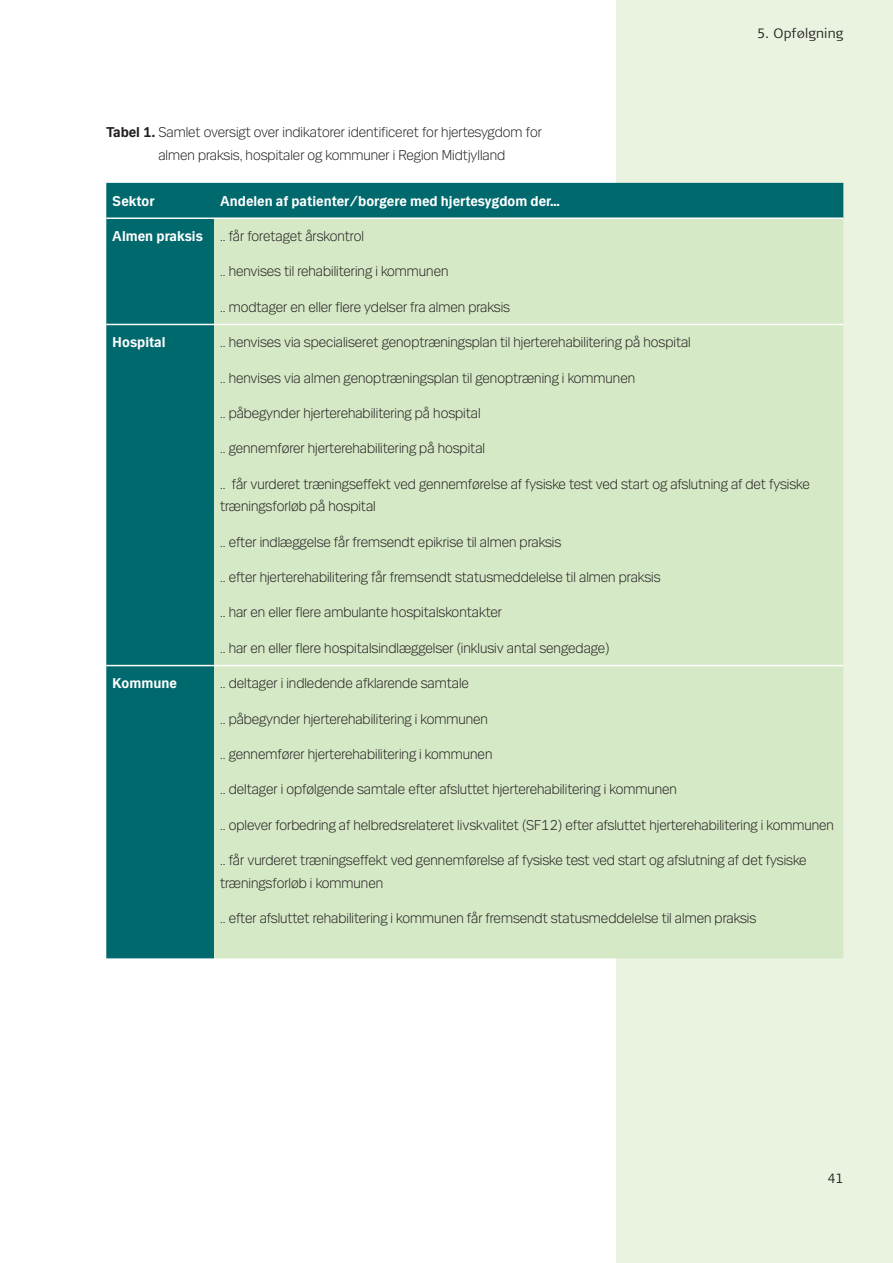
<style>
.page{position:relative;width:893px;height:1263px;background:#fff}
.page>*{position:absolute;margin:0;border:0;box-sizing:border-box;transform-origin:0 0}
.brød_tabel{font:300 15px/22.5px "Mari";color:#231f20}
.bt{font:300 15px/22.5px "Mari";color:#231f20}
.over_tabel{font:700 15px "Mari";color:#fff}
.t1{font:300 13.5px "Signa Column";letter-spacing:.01em;color:#231f20}
.pagina_højre{font:13.5px "midtsans";color:#231f20}
.s1{font-weight:700}
</style>
<div class="page">
<div style="left:617px;top:0;width:276px;height:1263px;background:#e9f3e0"></div>
<div style="left:106px;top:183px;width:737px;height:775px;background:#00696e"></div>
<div style="left:214px;top:219px;width:629px;height:739px;background:#d5e9c6"></div>
<hr style="left:106px;top:217px;width:108px;height:2px;background:#fff">
<hr style="left:214px;top:217px;width:629px;height:2px;background:#fff">
<hr style="left:106px;top:324px;width:108px;height:1px;background:#fff">
<hr style="left:214px;top:324px;width:629px;height:1px;background:#fff">
<hr style="left:106px;top:665px;width:108px;height:1px;background:#fff">
<hr style="left:214px;top:665px;width:629px;height:1px;background:#fff">
<p class="t1" style="left:757px;top:24px;width:88px">5. Opfølgning</p>
<p class="bt" style="left:158px;top:121px;width:385px;text-indent:-52px"><span class="s1">Tabel 1.</span> Samlet oversigt over indikatorer identificeret for hjertesygdom for almen praksis, hospitaler og kommuner i Region Midtjylland</p>
<p class="over_tabel" style="left:112px;top:192px;width:44px">Sektor</p>
<p class="over_tabel" style="left:220px;top:192px;width:341px">Andelen af patienter/borgere med hjertesygdom der…</p>
<p class="over_tabel" style="left:112px;top:227px;width:92px">Almen praksis</p>
<p class="brød_tabel" style="left:220px;top:224px;width:146px">.. får foretaget årskontrol</p>
<p class="brød_tabel" style="left:220px;top:260px;width:230px">.. henvises til rehabilitering i kommunen</p>
<p class="brød_tabel" style="left:220px;top:295px;width:291px">.. modtager en eller flere ydelser fra almen praksis</p>
<p class="over_tabel" style="left:112px;top:333px;width:55px">Hospital</p>
<p class="brød_tabel" style="left:220px;top:331px;width:472px">.. henvises via specialiseret genoptræningsplan til hjerterehabilitering på hospital</p>
<p class="brød_tabel" style="left:220px;top:366px;width:417px">.. henvises via almen genoptræningsplan til genoptræning i kommunen</p>
<p class="brød_tabel" style="left:220px;top:401px;width:262px">.. påbegynder hjerterehabilitering på hospital</p>
<p class="brød_tabel" style="left:220px;top:437px;width:267px">.. gennemfører hjerterehabilitering på hospital</p>
<p class="brød_tabel" style="left:220px;top:472px;width:591px">.. får vurderet træningseffekt ved gennemførelse af fysiske test ved start og afslutning af det fysiske træningsforløb på hospital</p>
<p class="brød_tabel" style="left:220px;top:530px;width:343px">.. efter indlæggelse får fremsendt epikrise til almen praksis</p>
<p class="brød_tabel" style="left:220px;top:565px;width:442px">.. efter hjerterehabilitering får fremsendt statusmeddelelse til almen praksis</p>
<p class="brød_tabel" style="left:220px;top:601px;width:283px">.. har en eller flere ambulante hospitalskontakter</p>
<p class="brød_tabel" style="left:220px;top:636px;width:391px">.. har en eller flere hospitalsindlæggelser (inklusiv antal sengedage)</p>
<p class="over_tabel" style="left:112px;top:674px;width:66px">Kommune</p>
<p class="brød_tabel" style="left:220px;top:672px;width:250px">.. deltager i indledende afklarende samtale</p>
<p class="brød_tabel" style="left:220px;top:707px;width:269px">.. påbegynder hjerterehabilitering i kommunen</p>
<p class="brød_tabel" style="left:220px;top:742px;width:274px">.. gennemfører hjerterehabilitering i kommunen</p>
<p class="brød_tabel" style="left:220px;top:778px;width:458px">.. deltager i opfølgende samtale efter afsluttet hjerterehabilitering i kommunen</p>
<p class="brød_tabel" style="left:220px;top:813px;width:615px">.. oplever forbedring af helbredsrelateret livskvalitet (SF12) efter afsluttet hjerterehabilitering i kommunen</p>
<p class="brød_tabel" style="left:220px;top:849px;width:588px">.. får vurderet træningseffekt ved gennemførelse af fysiske test ved start og afslutning af det fysiske træningsforløb i kommunen</p>
<p class="brød_tabel" style="left:220px;top:906px;width:538px">.. efter afsluttet rehabilitering i kommunen får fremsendt statusmeddelelse til almen praksis</p>
<p class="pagina_højre" style="left:828px;top:1170px;width:17px">41</p>
</div>
